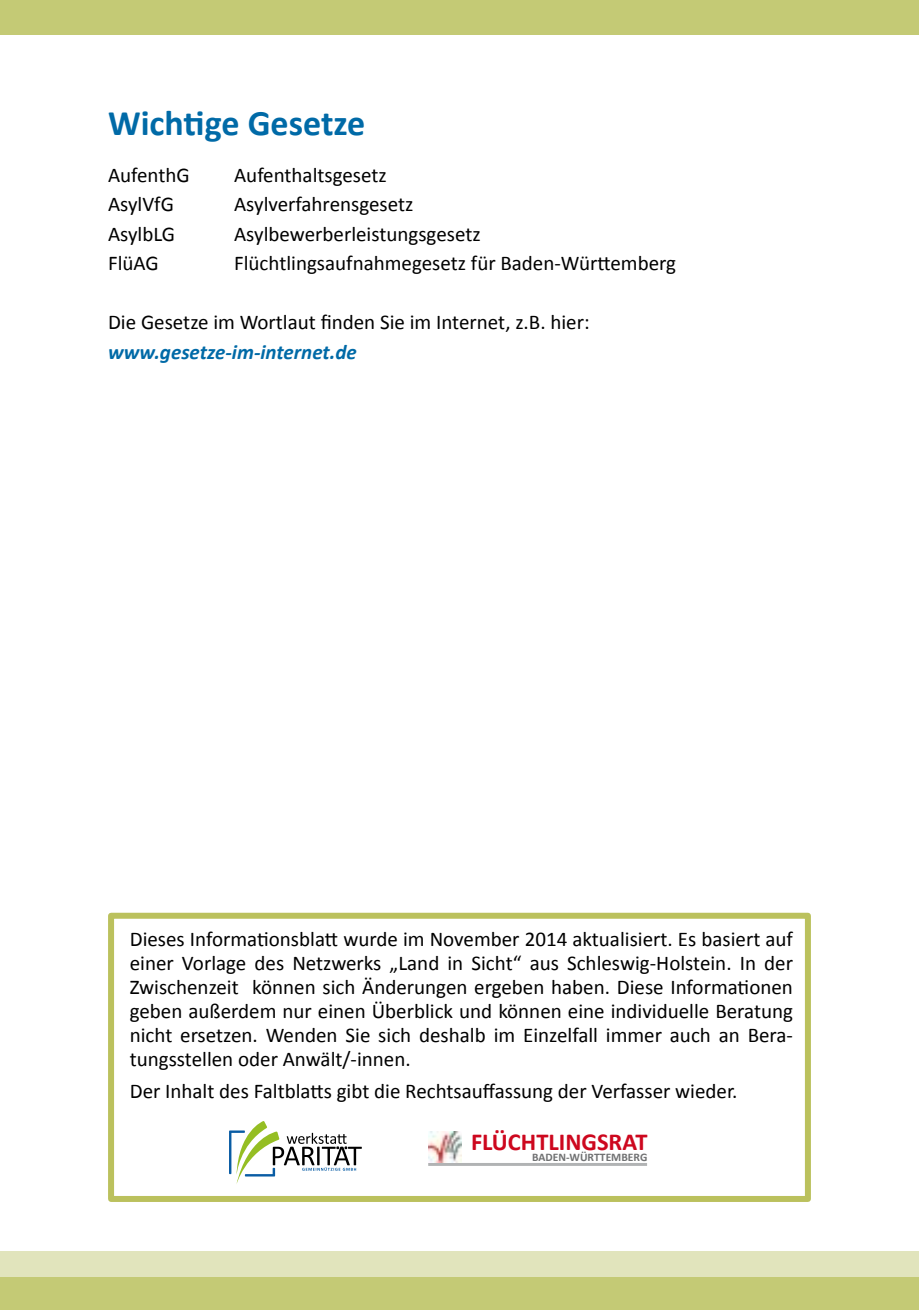
<style>
.page{position:relative;width:919px;height:1310px;background:#fff}
.page>*{position:absolute;margin:0;border:0;box-sizing:border-box;transform-origin:0 0}
.t1{font:700 36px "Calibri";color:#006aa7}
.t2{font:700 24.6px "Calibri";color:#cd071e}
.t3{font:21px/24px "Calibri";color:#000;text-align:justify}
.t4{font:italic 700 21px "Calibri";color:#006aa7}
.t5{font:700 11.7px "Calibri";color:#707172}
</style>
<div class="page">
<div style="left:0;top:0;width:918px;height:34px;background:#c4ca75"></div>
<div style="left:0;top:1276px;width:918px;height:34px;background:#c4ca75"></div>
<hr style="left:918px;top:1276px;width:1px;height:34px;background:#c4ca75">
<div style="left:0;top:1251px;width:918px;height:25px;background:#e1e4bc"></div>
<svg style="left:918px;top:1251px;width:1px;height:25px"></svg>
<div style="left:108px;top:912px;width:702px;height:290px;background:#fff;border:6px solid #bbc15d"></div>
<hr style="left:428px;top:1163px;width:219px;height:3px;background:#b1b3b4">
<img style="left:428px;top:1131px;width:33px;height:32px">
<svg style="left:229px;top:1121px;width:133px;height:63px"></svg>
<h1 class="t1" style="left:108px;top:100px;width:259px">Wichtige Gesetze</h1>
<p class="t3" style="left:108px;top:163px;width:83px">AufenthG</p>
<p class="t3" style="left:234px;top:163px;width:154px">Aufenthaltsgesetz</p>
<p class="t3" style="left:108px;top:192px;width:67px">AsylVfG</p>
<p class="t3" style="left:234px;top:192px;width:181px">Asylverfahrensgesetz</p>
<p class="t3" style="left:108px;top:222px;width:68px">AsylbLG</p>
<p class="t3" style="left:234px;top:222px;width:248px">Asylbewerberleistungsgesetz</p>
<p class="t3" style="left:108px;top:251px;width:52px">FlüAG</p>
<p class="t3" style="left:234px;top:251px;width:443px">Flüchtlingsaufnahmegesetz für Baden-Württemberg</p>
<p class="t3" style="left:108px;top:310px;width:483px">Die Gesetze im Wortlaut finden Sie im Internet, z.B. hier:</p>
<p class="t4" style="left:108px;top:338px;width:250px">www.gesetze-im-internet.de</p>
<p class="t3" style="left:130px;top:926px;width:664px">Dieses Informationsblatt wurde im November 2014 aktualisiert. Es basiert auf einer Vorlage des Netzwerks „Land in Sicht“ aus Schleswig-Holstein. In der Zwischenzeit können sich Änderungen ergeben haben. Diese Informationen geben außerdem nur einen Überblick und können eine individuelle Beratung nicht ersetzen. Wenden Sie sich deshalb im Einzelfall immer auch an Bera&shy;tungsstellen oder Anwält/-innen.</p>
<p class="t3" style="left:130px;top:1079px;width:609px">Der Inhalt des Faltblatts gibt die Rechtsauffassung der Verfasser wieder.</p>
<p class="t2" style="left:471px;top:1126px;width:178px">FLÜCHTLINGSRAT</p>
<p class="t5" style="left:532px;top:1150px;width:117px">BADEN-WÜRTTEMBERG</p>
</div>
